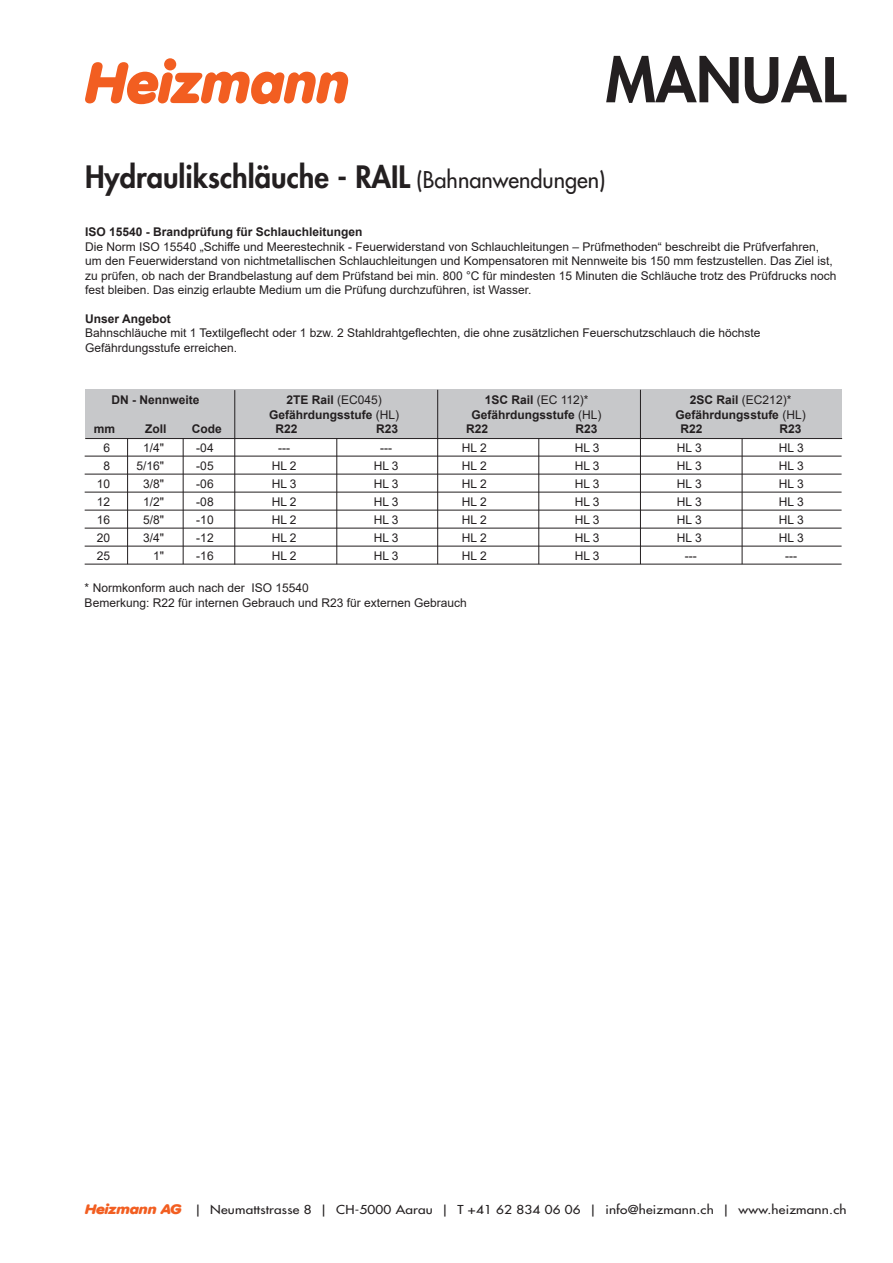
<style>
.page{position:relative;width:893px;height:1263px;background:#fff}
.page>*{position:absolute;margin:0;border:0;box-sizing:border-box;transform-origin:0 0}
.t1{font:800 60px "Futura Std";color:#231f20}
.t2{font:italic 900 57px "VAG Rounded Next";color:#f25e21}
.t3{font:800 30px "Futura Std";color:#231f20}
.t4{font:12px/14.4px "Arial";color:#231f20}
.t5{font:700 12px "Arial";color:#231f20}
.t6{font:500 12px "Futura Std";letter-spacing:.015em;color:#231f20;scale:1.13 1}
.s1{font-weight:500;font-size:22.5px}
.s2{font-weight:400}
.s3{font-weight:700}
.s4{font-family:"VAG Rounded Next";font-weight:900;font-style:italic;font-size:13.5px;color:#f25e21}
</style>
<div class="page">
<div style="left:85px;top:390px;width:757px;height:48px;background:#c7c8ca"></div>
<hr style="left:234px;top:390px;width:1px;height:174px;background:#231f20">
<hr style="left:640px;top:390px;width:1px;height:174px;background:#231f20">
<hr style="left:336px;top:438px;width:1px;height:126px;background:#231f20">
<hr style="left:127px;top:438px;width:1px;height:126px;background:#231f20">
<hr style="left:183px;top:438px;width:1px;height:126px;background:#231f20">
<hr style="left:538px;top:438px;width:1px;height:126px;background:#231f20">
<hr style="left:742px;top:438px;width:1px;height:126px;background:#231f20">
<hr style="left:437px;top:390px;width:1px;height:174px;background:#231f20">
<hr style="left:85px;top:438px;width:757px;height:1px;background:#231f20">
<hr style="left:85px;top:456px;width:757px;height:1px;background:#231f20">
<hr style="left:85px;top:474px;width:757px;height:1px;background:#231f20">
<hr style="left:85px;top:492px;width:757px;height:1px;background:#231f20">
<hr style="left:85px;top:510px;width:757px;height:1px;background:#231f20">
<hr style="left:85px;top:528px;width:757px;height:1px;background:#231f20">
<hr style="left:85px;top:546px;width:757px;height:1px;background:#231f20">
<hr style="left:85px;top:564px;width:757px;height:1px;background:#231f20">
<h2 class="t2" style="left:85px;top:43px;width:265px">Heizmann</h2>
<h1 class="t1" style="left:605px;top:42px;width:242px">MANUAL</h1>
<h3 class="t3" style="left:85px;top:158px;width:522px">Hydraulikschläuche - RAIL <span class="s1">(Bahnanwendungen)</span></h3>
<p class="t5" style="left:85px;top:224px;width:279px">ISO 15540 - Brandprüfung für Schlauchleitungen</p>
<p class="t4" style="left:85px;top:239px;width:753px">Die Norm ISO 15540 „Schiffe und Meerestechnik - Feuerwiderstand von Schlauchleitungen – Prüfmethoden“ beschreibt die Prüfverfahren, um den Feuerwiderstand von nichtmetallischen Schlauchleitungen und Kompensatoren mit Nennweite bis 150 mm festzustellen. Das Ziel ist, zu prüfen, ob nach der Brandbelastung auf dem Prüfstand bei min. 800 °C für mindesten 15 Minuten die Schläuche trotz des Prüfdrucks noch fest bleiben. Das einzig erlaubte Medium um die Prüfung durchzuführen, ist Wasser.</p>
<p class="t5" style="left:85px;top:310px;width:87px">Unser Angebot</p>
<p class="t4" style="left:85px;top:326px;width:677px">Bahnschläuche mit 1 Textilgeflecht oder 1 bzw. 2 Stahldrahtgeflechten, die ohne zusätzlichen Feuerschutzschlauch die höchste<br>Gefährdungsstufe erreichen.</p>
<p class="t5" style="left:112px;top:392px;width:90px">DN - Nennweite</p>
<p class="t5" style="left:286px;top:392px;width:97px">2TE Rail <span class="s2">(EC045)</span></p>
<p class="t4" style="left:485px;top:393px;width:105px"><span class="s3">1SC Rail</span> (EC 112)*</p>
<p class="t4" style="left:690px;top:393px;width:103px"><span class="s3">2SC Rail</span> (EC212)*</p>
<p class="t5" style="left:269px;top:406px;width:132px">Gefährdungsstufe <span class="s2">(HL)</span></p>
<p class="t5" style="left:472px;top:406px;width:132px">Gefährdungsstufe <span class="s2">(HL)</span></p>
<p class="t5" style="left:676px;top:406px;width:132px">Gefährdungsstufe <span class="s2">(HL)</span></p>
<p class="t5" style="left:94px;top:421px;width:23px">mm</p>
<p class="t5" style="left:145px;top:421px;width:23px">Zoll</p>
<p class="t5" style="left:192px;top:421px;width:31px">Code</p>
<p class="t5" style="left:275px;top:421px;width:24px">R22</p>
<p class="t5" style="left:376px;top:421px;width:24px">R23</p>
<p class="t5" style="left:466px;top:421px;width:24px">R22</p>
<p class="t5" style="left:575px;top:421px;width:24px">R23</p>
<p class="t5" style="left:680px;top:421px;width:24px">R22</p>
<p class="t5" style="left:779px;top:421px;width:24px">R23</p>
<p class="t4" style="left:103px;top:440px;width:8px">6</p>
<p class="t4" style="left:143px;top:440px;width:22px">1/4"</p>
<p class="t4" style="left:196px;top:440px;width:19px">-04</p>
<p class="t4" style="left:278px;top:440px;width:13px">---</p>
<p class="t4" style="left:380px;top:440px;width:13px">---</p>
<p class="t4" style="left:462px;top:440px;width:26px">HL 2</p>
<p class="t4" style="left:575px;top:440px;width:26px">HL 3</p>
<p class="t4" style="left:677px;top:440px;width:26px">HL 3</p>
<p class="t4" style="left:779px;top:440px;width:26px">HL 3</p>
<p class="t4" style="left:103px;top:458px;width:8px">8</p>
<p class="t4" style="left:137px;top:458px;width:29px">5/16"</p>
<p class="t4" style="left:196px;top:458px;width:19px">-05</p>
<p class="t4" style="left:272px;top:458px;width:26px">HL 2</p>
<p class="t4" style="left:374px;top:458px;width:26px">HL 3</p>
<p class="t4" style="left:462px;top:458px;width:26px">HL 2</p>
<p class="t4" style="left:575px;top:458px;width:26px">HL 3</p>
<p class="t4" style="left:677px;top:458px;width:26px">HL 3</p>
<p class="t4" style="left:779px;top:458px;width:26px">HL 3</p>
<p class="t4" style="left:97px;top:476px;width:15px">10</p>
<p class="t4" style="left:143px;top:476px;width:22px">3/8"</p>
<p class="t4" style="left:196px;top:476px;width:19px">-06</p>
<p class="t4" style="left:272px;top:476px;width:26px">HL 3</p>
<p class="t4" style="left:374px;top:476px;width:26px">HL 3</p>
<p class="t4" style="left:462px;top:476px;width:26px">HL 2</p>
<p class="t4" style="left:575px;top:476px;width:26px">HL 3</p>
<p class="t4" style="left:677px;top:476px;width:26px">HL 3</p>
<p class="t4" style="left:779px;top:476px;width:26px">HL 3</p>
<p class="t4" style="left:97px;top:494px;width:15px">12</p>
<p class="t4" style="left:143px;top:494px;width:22px">1/2"</p>
<p class="t4" style="left:196px;top:494px;width:19px">-08</p>
<p class="t4" style="left:272px;top:494px;width:26px">HL 2</p>
<p class="t4" style="left:374px;top:494px;width:26px">HL 3</p>
<p class="t4" style="left:462px;top:494px;width:26px">HL 2</p>
<p class="t4" style="left:575px;top:494px;width:26px">HL 3</p>
<p class="t4" style="left:677px;top:494px;width:26px">HL 3</p>
<p class="t4" style="left:779px;top:494px;width:26px">HL 3</p>
<p class="t4" style="left:97px;top:512px;width:15px">16</p>
<p class="t4" style="left:143px;top:512px;width:22px">5/8"</p>
<p class="t4" style="left:196px;top:512px;width:19px">-10</p>
<p class="t4" style="left:272px;top:512px;width:26px">HL 2</p>
<p class="t4" style="left:374px;top:512px;width:26px">HL 3</p>
<p class="t4" style="left:462px;top:512px;width:26px">HL 2</p>
<p class="t4" style="left:575px;top:512px;width:26px">HL 3</p>
<p class="t4" style="left:677px;top:512px;width:26px">HL 3</p>
<p class="t4" style="left:779px;top:512px;width:26px">HL 3</p>
<p class="t4" style="left:97px;top:530px;width:15px">20</p>
<p class="t4" style="left:143px;top:530px;width:22px">3/4"</p>
<p class="t4" style="left:196px;top:530px;width:19px">-12</p>
<p class="t4" style="left:272px;top:530px;width:26px">HL 2</p>
<p class="t4" style="left:374px;top:530px;width:26px">HL 3</p>
<p class="t4" style="left:462px;top:530px;width:26px">HL 2</p>
<p class="t4" style="left:575px;top:530px;width:26px">HL 3</p>
<p class="t4" style="left:677px;top:530px;width:26px">HL 3</p>
<p class="t4" style="left:779px;top:530px;width:26px">HL 3</p>
<p class="t4" style="left:97px;top:548px;width:15px">25</p>
<p class="t4" style="left:153px;top:548px;width:12px">1"</p>
<p class="t4" style="left:196px;top:548px;width:19px">-16</p>
<p class="t4" style="left:272px;top:548px;width:26px">HL 2</p>
<p class="t4" style="left:374px;top:548px;width:26px">HL 3</p>
<p class="t4" style="left:462px;top:548px;width:26px">HL 2</p>
<p class="t4" style="left:575px;top:548px;width:26px">HL 3</p>
<p class="t4" style="left:685px;top:548px;width:13px">---</p>
<p class="t4" style="left:785px;top:548px;width:13px">---</p>
<p class="t4" style="left:85px;top:581px;width:384px">* Normkonform auch nach der ISO 15540<br>Bemerkung: R22 für internen Gebrauch und R23 für externen Gebrauch</p>
<p class="t6" style="left:85px;top:1202px;width:675px"><span class="s4">Heizmann AG</span> | Neumattstrasse 8 | CH-5000 Aarau | T +41 62 834 06 06 | info@heizmann.ch | www.heizmann.ch</p>
</div>
